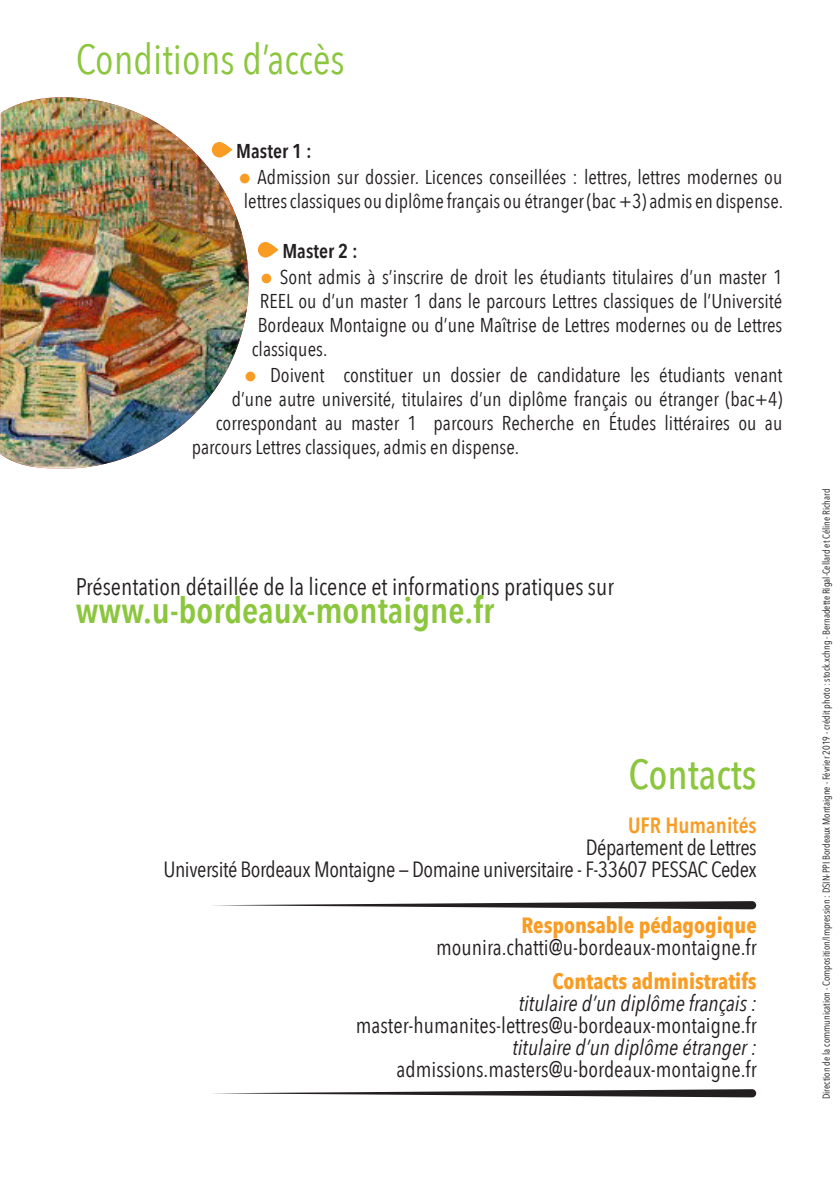
<style>
.page{position:relative;width:840px;height:1191px;background:#fff}
.page>*{position:absolute;margin:0;border:0;box-sizing:border-box;transform-origin:0 0}
.t1{font:42px "Avenir Next Condensed";color:#8bc63e}
.t2{font:500 42px "Avenir Next Condensed";color:#8bc63e}
.t3{font:600 36px "Avenir Next Condensed";color:#8bc63e}
.t4{font:24px "Avenir Next Condensed";color:#231f20}
.t5{font:22px "Avenir Next Condensed";letter-spacing:-.005em;color:#231f20}
.t6{font:italic 22px "Avenir Next Condensed";color:#231f20}
.t7{font:700 22px "Avenir Next Condensed";color:#f89c24}
.t8{font:600 22px "Avenir Next Condensed";color:#f89c24}
.t9{font:20px/24px "Avenir Next Condensed";color:#231f20}
.t10{font:600 20px "Avenir Next Condensed";color:#231f20}
.t11{font:10px "Avenir Next Condensed";color:#231f20}
.s1{font-size:27px;color:#f89c24}
</style>
<div class="page">
<img style="left:0;top:97px;width:248px;height:371px">
<svg style="left:212px;top:142px;width:20px;height:15px"></svg>
<svg style="left:258px;top:242px;width:20px;height:15px"></svg>
<svg style="left:210px;top:901px;width:545px;height:8px"></svg>
<svg style="left:210px;top:1089px;width:545px;height:8px"></svg>
<p class="t1" style="left:76px;top:24px;width:270px">Conditions d’accès</p>
<p class="t10" style="left:236px;top:133px;width:77px">Master 1 :</p>
<p class="t9" style="left:238px;top:164px;width:546px"><span class="s1">•</span> Admission sur dossier. Licences conseillées : lettres, lettres modernes ou lettres classiques ou diplôme français ou étranger (bac +3) admis en dispense.</p>
<p class="t10" style="left:282px;top:233px;width:77px">Master 2 :</p>
<p class="t9" style="left:260px;top:264px;width:524px"><span class="s1">•</span> Sont admis à s’inscrire de droit les étudiants titulaires d’un master 1</p>
<p class="t9" style="left:260px;top:288px;width:523px">REEL ou d’un master 1 dans le parcours Lettres classiques de l’Université</p>
<p class="t9" style="left:258px;top:312px;width:526px">Bordeaux Montaigne ou d’une Maîtrise de Lettres modernes ou de Lettres</p>
<p class="t9" style="left:252px;top:336px;width:77px">classiques.</p>
<p class="t9" style="left:244px;top:362px;width:540px"><span class="s1">•</span> Doivent constituer un dossier de candidature les étudiants venant</p>
<p class="t9" style="left:232px;top:386px;width:551px">d’une autre université, titulaires d’un diplôme français ou étranger (bac+4)</p>
<p class="t9" style="left:216px;top:410px;width:567px">correspondant au master 1 parcours Recherche en Études littéraires ou au</p>
<p class="t9" style="left:192px;top:434px;width:329px">parcours Lettres classiques, admis en dispense.</p>
<p class="t4" style="left:76px;top:566px;width:539px">Présentation détaillée de la licence et informations pratiques sur</p>
<p class="t3" style="left:76px;top:579px;width:420px">www.u-bordeaux-montaigne.fr</p>
<p class="t2" style="left:628px;top:748px;width:130px">Contacts</p>
<p class="t8" style="left:627px;top:806px;width:130px">UFR Humanités</p>
<p class="t5" style="left:585px;top:828px;width:172px">Département de Lettres</p>
<p class="t5" style="left:163px;top:850px;width:594px">Université Bordeaux Montaigne — Domaine universitaire - F-33607 PESSAC Cedex</p>
<p class="t7" style="left:521px;top:911px;width:236px">Responsable pédagogique</p>
<p class="t5" style="left:436px;top:928px;width:322px">mounira.chatti@u-bordeaux-montaigne.fr</p>
<p class="t7" style="left:552px;top:967px;width:205px">Contacts administratifs</p>
<p class="t6" style="left:518px;top:990px;width:239px">titulaire d’un diplôme français :</p>
<p class="t5" style="left:355px;top:1006px;width:402px">master-humanites-lettres@u-bordeaux-montaigne.fr</p>
<p class="t6" style="left:512px;top:1034px;width:246px">titulaire d’un diplôme étranger :</p>
<p class="t5" style="left:396px;top:1050px;width:361px">admissions.masters@u-bordeaux-montaigne.fr</p>
<p class="t11" style="left:817px;top:1099px;width:612px;rotate:-90deg">Direction de la communication - Composition/Impression : DSIN-PPI Bordeaux Montaigne - Février 2019 - crédit photo : stock.xchng - Bernadette Rigal-Cellard et Céline Richard</p>
</div>
